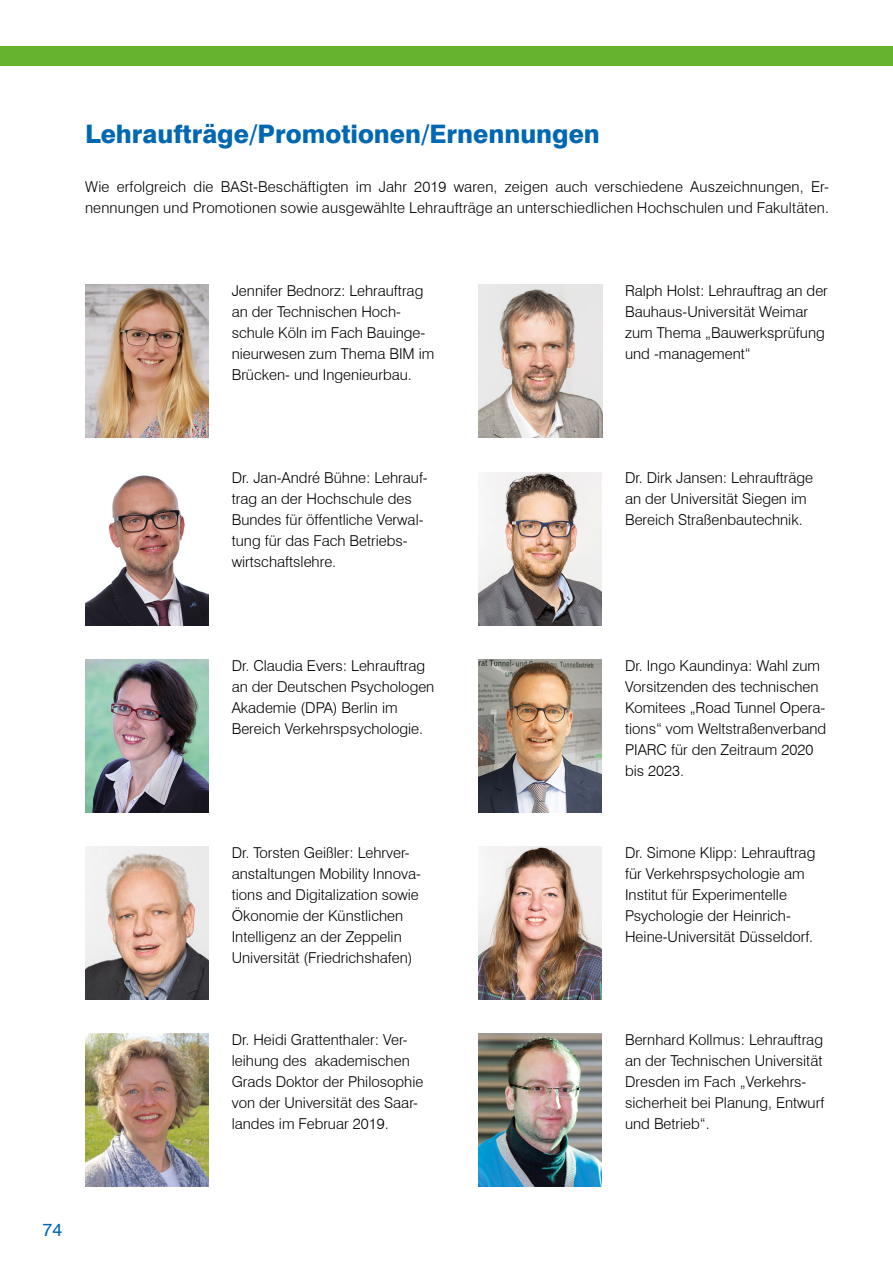
<style>
.page{position:relative;width:893px;height:1263px;background:#fff}
.page>*{position:absolute;margin:0;border:0;box-sizing:border-box;transform-origin:0 0}
.t1{font:800 25.5px "Swiss 721 BT";color:#0067b1}
.t2{font:18px "Swiss 721 BT";color:#0067b1}
.t3{font:300 15px/21px "Swiss 721 BT";color:#000}
</style>
<div class="page">
<div style="left:0;top:47px;width:893px;height:19px;background:#65b32e"></div>
<img style="left:85px;top:285px;width:124px;height:153px">
<img style="left:85px;top:475px;width:124px;height:150px">
<img style="left:85px;top:660px;width:124px;height:153px">
<img style="left:85px;top:846px;width:124px;height:153px">
<img style="left:85px;top:1033px;width:123px;height:153px">
<img style="left:479px;top:285px;width:123px;height:153px">
<img style="left:478px;top:472px;width:124px;height:153px">
<img style="left:478px;top:660px;width:124px;height:153px">
<img style="left:478px;top:846px;width:124px;height:153px">
<img style="left:478px;top:1033px;width:124px;height:153px">
<h2 class="t1" style="left:85px;top:118px;width:516px">Lehraufträge/Promotionen/Ernennungen</h2>
<p class="t3" style="left:85px;top:176px;width:745px">Wie erfolgreich die BASt-Beschäftigten im Jahr 2019 waren, zeigen auch verschiedene Auszeichnungen, Er&shy;nennungen und Promotionen sowie ausgewählte Lehraufträge an unterschiedlichen Hochschulen und Fakultäten.</p>
<p class="t3" style="left:232px;top:280px;width:204px">Jennifer Bednorz: Lehrauftrag an der Technischen Hoch&shy;schule Köln im Fach Bauinge&shy;nieurwesen zum Thema BIM im<br>Brücken- und Ingenieurbau.</p>
<p class="t3" style="left:232px;top:467px;width:197px">Dr. Jan-André Bühne: Lehrauf&shy;trag an der Hochschule des<br>Bundes für öffentliche Verwal&shy;tung für das Fach Betriebs&shy;wirtschaftslehre.</p>
<p class="t3" style="left:232px;top:655px;width:204px">Dr. Claudia Evers: Lehrauftrag an der Deutschen Psychologen<br>Akademie (DPA) Berlin im<br>Bereich Verkehrspsychologie.</p>
<p class="t3" style="left:232px;top:842px;width:191px">Dr. Torsten Geißler: Lehrver&shy;anstaltungen Mobility Innova&shy;tions and Digitalization sowie<br>Ökonomie der Künstlichen<br>Intelligenz an der Zeppelin<br>Universität (Friedrichshafen)</p>
<p class="t3" style="left:232px;top:1029px;width:193px">Dr. Heidi Grattenthaler: Ver&shy;leihung des akademischen<br>Grads Doktor der Philosophie von der Universität des Saar&shy;landes im Februar 2019.</p>
<p class="t3" style="left:625px;top:280px;width:204px">Ralph Holst: Lehrauftrag an der<br>Bauhaus-Universität Weimar zum Thema „Bauwerksprüfung und -management“</p>
<p class="t3" style="left:625px;top:467px;width:190px">Dr. Dirk Jansen: Lehraufträge an der Universität Siegen im<br>Bereich Straßenbautechnik.</p>
<p class="t3" style="left:625px;top:655px;width:203px">Dr. Ingo Kaundinya: Wahl zum<br>Vorsitzenden des technischen<br>Komitees „Road Tunnel Opera&shy;tions“ vom Weltstraßenverband<br>PIARC für den Zeitraum 2020 bis 2023.</p>
<p class="t3" style="left:625px;top:842px;width:192px">Dr. Simone Klipp: Lehrauftrag für Verkehrspsychologie am<br>Institut für Experimentelle<br>Psychologie der Heinrich-<br>Heine-Universität Düsseldorf.</p>
<p class="t3" style="left:625px;top:1029px;width:201px">Bernhard Kollmus: Lehrauftrag an der Technischen Universität<br>Dresden im Fach „Verkehrs&shy;sicherheit bei Planung, Entwurf und Betrieb“.</p>
<p class="t2" style="left:43px;top:1217px;width:21px">74</p>
</div>
